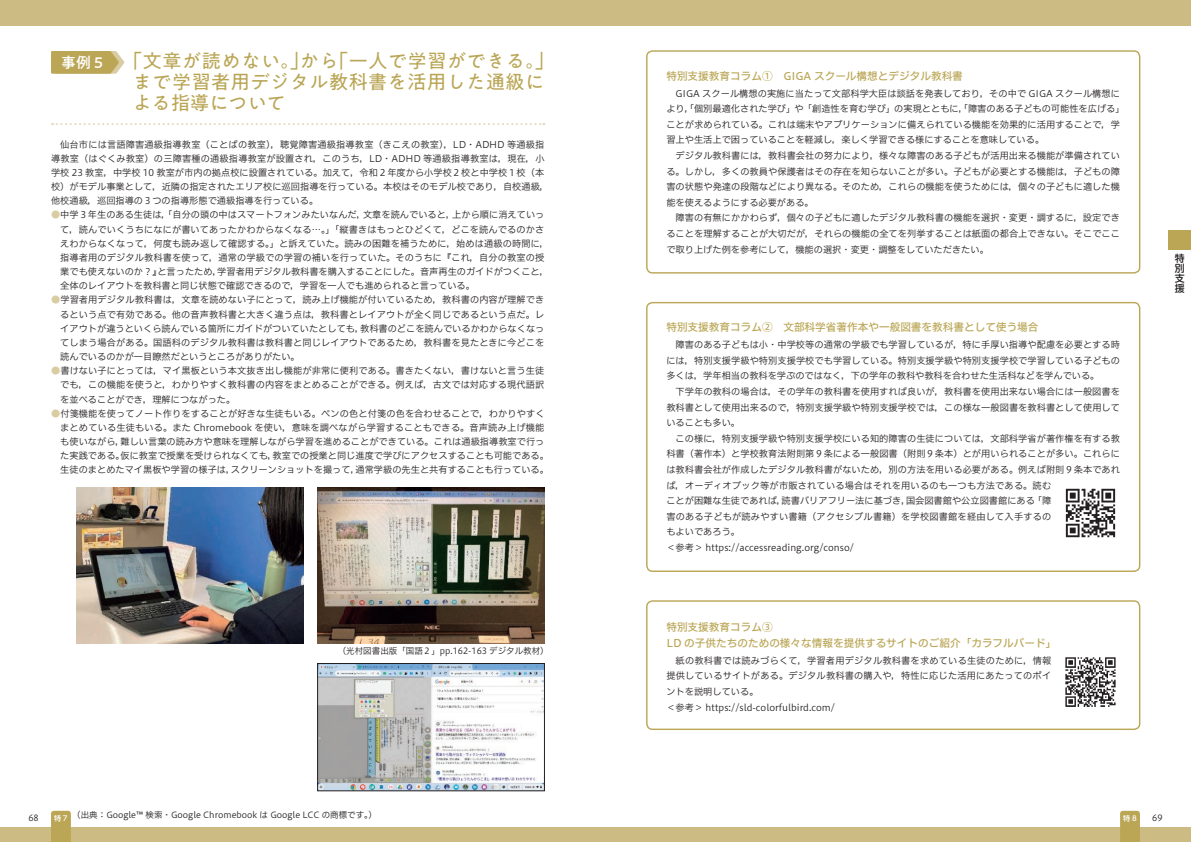
<style>
.page{position:relative;width:1191px;height:842px;background:#fff}
.page>*{position:absolute;margin:0;border:0;box-sizing:border-box;transform-origin:0 0}
.t1{font:19.1px/21.3px "PA1 Gothic Std";letter-spacing:.025em;color:#baa655}
.t2{font:10.6px/15.6px "Hiragino UD Sans F Std W5";color:#baa655}
.t3{font:500 9.9px/9.9px "UD Shin M Go Pr 6 N";color:#231f20;text-align:justify}
.t4{font:9.2px/15.6px "Hiragino UD Sans F Std W3";letter-spacing:.005em;color:#231f20}
.t5{font:8.5px "Hiragino UD Sans F Std W3";color:#231f20}
.t6{font:8.5px "Hiragino UD Sans Std W3";color:#231f20}
.t7{font:500 7.1px "UD Shin Go Pro";color:#fff}
.s1{font-weight:500;font-size:14.9px;color:#fff}
.s2{color:#dacca2}
</style>
<div class="page">
<div style="left:0;top:0;width:1191px;height:26px;background:#ccbc83"></div>
<div style="left:0;top:828px;width:1191px;height:14px;background:#ccbc83"></div>
<svg style="left:51px;top:51px;width:74px;height:23px;background:#c1af66"></svg>
<svg style="left:52px;top:123px;width:492px;height:2px"></svg>
<img style="left:77px;top:488px;width:226px;height:155px">
<img style="left:319px;top:665px;width:223px;height:124px">
<div style="left:317px;top:663px;width:227px;height:128px;border:1px solid #231f20"></div>
<div style="left:646px;top:50px;width:494px;height:224px;border:1px solid #baa655;border-radius:6px"></div>
<img style="left:1065px;top:488px;width:51px;height:50px">
<div style="left:646px;top:302px;width:494px;height:270px;border:1px solid #baa655;border-radius:6px"></div>
<img style="left:1065px;top:657px;width:51px;height:50px">
<div style="left:646px;top:600px;width:494px;height:130px;border:1px solid #baa655;border-radius:6px"></div>
<img style="left:317px;top:488px;width:227px;height:155px">
<svg style="left:51px;top:811px;width:20px;height:31px"></svg>
<svg style="left:1120px;top:811px;width:20px;height:31px"></svg>
<div style="left:1168px;top:230px;width:23px;height:19px;background:#baa655"></div>
<h1 class="t1" style="left:133px;top:51px;width:423px;text-indent:-72px"><span class="s1">事例５</span> 「文章が読めない。」から「一人で学習ができる。」まで学習者用デジタル教科書を活用した通級による指導について</h1>
<p class="t4" style="left:51px;top:136px;width:499px;line-height:14.2px;text-indent:9px">仙台市には言語障害通級指導教室（ことばの教室），聴覚障害通級指導教室（きこえの教室），LD・ADHD 等通級指導教室（はぐくみ教室）の三障害種の通級指導教室が設置され，このうち，LD・ADHD 等通級指導教室は，現在，小学校 23 教室，中学校 10 教室が市内の拠点校に設置されている。加えて，令和２年度から小学校２校と中学校１校（本校）がモデル事業として，近隣の指定されたエリア校に巡回指導を行っている。本校はそのモデル校であり，自校通級，他校通級，巡回指導の３つの指導形態で通級指導を行っている。</p>
<p class="t4" style="left:60px;top:207px;width:490px;line-height:14.2px;text-indent:-9px"><span class="s2">●</span>中学３年生のある生徒は，「自分の頭の中はスマートフォンみたいなんだ，文章を読んでいると，上から順に消えていって，読んでいくうちになにが書いてあったかわからなくなる…。」「縦書きはもっとひどくて，どこを読んでるのかさえわからなくなって，何度も読み返して確認する。」と訴えていた。読みの困難を補うために，始めは通級の時間に，指導者用のデジタル教科書を使って，通常の学級での学習の補いを行っていた。そのうちに『これ，自分の教室の授業でも使えないのか？』と言ったため，学習者用デジタル教科書を購入することにした。音声再生のガイドがつくこと，全体のレイアウトを教科書と同じ状態で確認できるので，学習を一人でも進められると言っている。</p>
<p class="t4" style="left:60px;top:292px;width:486px;line-height:14.2px;text-align:justify;text-indent:-9px"><span class="s2">●</span>学習者用デジタル教科書は，文章を読めない子にとって，読み上げ機能が付いているため，教科書の内容が理解できるという点で有効である。他の音声教科書と大きく違う点は，教科書とレイアウトが全く同じであるという点だ。レイアウトが違うといくら読んでいる箇所にガイドがついていたとしても，教科書のどこを読んでいるかわからなくなってしまう場合がある。国語科のデジタル教科書は教科書と同じレイアウトであるため，教科書を見たときに今どこを読んでいるのかが一目瞭然だというところがありがたい。</p>
<p class="t4" style="left:60px;top:363px;width:486px;line-height:14.2px;text-align:justify;text-indent:-9px"><span class="s2">●</span>書けない子にとっては，マイ黒板という本文抜き出し機能が非常に便利である。書きたくない，書けないと言う生徒でも，この機能を使うと，わかりやすく教科書の内容をまとめることができる。例えば，古文では対応する現代語訳を並べることができ，理解につながった。</p>
<p class="t4" style="left:60px;top:406px;width:490px;line-height:14.2px;text-indent:-9px"><span class="s2">●</span>付箋機能を使ってノート作りをすることが好きな生徒もいる。ペンの色と付箋の色を合わせることで，わかりやすくまとめている生徒もいる。また Chromebook を使い，意味を調べながら学習することもできる。音声読み上げ機能も使いながら，難しい言葉の読み方や意味を理解しながら学習を進めることができている。これは通級指導教室で行った実践である。仮に教室で授業を受けられなくても，教室での授業と同じ進度で学びにアクセスすることも可能である。生徒のまとめたマイ黒板や学習の様子は，スクリーンショットを撮って，通常学級の先生と共有することも行っている。</p>
<p class="t5" style="left:338px;top:644px;width:212px">（光村図書出版「国語２」pp.162-163 デジタル教材）</p>
<p class="t2" style="left:666px;top:67px;width:298px">特別支援教育コラム①　GIGA スクール構想とデジタル教科書</p>
<p class="t4" style="left:666px;top:85px;width:460px;text-indent:9px">GIGA スクール構想の実施に当たって文部科学大臣は談話を発表しており，その中で GIGA スクール構想により，「個別最適化された学び」や「創造性を育む学び」の実現とともに，「障害のある子どもの可能性を広げる」ことが求められている。これは端末やアプリケーションに備えられている機能を効果的に活用することで，学習上や生活上で困っていることを軽減し，楽しく学習できる様にすることを意味している。</p>
<p class="t4" style="left:666px;top:147px;width:455px;text-align:justify;text-indent:9px">デジタル教科書には，教科書会社の努力により，様々な障害のある子どもが活用出来る機能が準備されている。しかし，多くの教員や保護者はその存在を知らないことが多い。子どもが必要とする機能は，子どもの障害の状態や発達の段階などにより異なる。そのため，これらの機能を使うためには，個々の子どもに適した機能を使えるようにする必要がある。</p>
<p class="t4" style="left:666px;top:210px;width:455px;text-align:justify;text-indent:9px">障害の有無にかかわらず，個々の子どもに適したデジタル教科書の機能を選択・変更・調するに，設定できることを理解することが大切だが，それらの機能の全てを列挙することは紙面の都合上できない。そこでここで取り上げた例を参考にして，機能の選択・変更・調整をしていただきたい。</p>
<p class="t2" style="left:666px;top:319px;width:374px">特別支援教育コラム②　文部科学省著作本や一般図書を教科書として使う場合</p>
<p class="t4" style="left:666px;top:336px;width:455px;text-align:justify;text-indent:9px">障害のある子どもは小・中学校等の通常の学級でも学習しているが，特に手厚い指導や配慮を必要とする時には，特別支援学級や特別支援学校でも学習している。特別支援学級や特別支援学校で学習している子どもの多くは，学年相当の教科を学ぶのではなく，下の学年の教科や教科を合わせた生活科などを学んでいる。</p>
<p class="t4" style="left:666px;top:383px;width:455px;text-align:justify;text-indent:9px">下学年の教科の場合は，その学年の教科書を使用すれば良いが，教科書を使用出来ない場合には一般図書を教科書として使用出来るので，特別支援学級や特別支援学校では，この様な一般図書を教科書として使用していることも多い。</p>
<p class="t4" style="left:666px;top:430px;width:455px;text-indent:9px">この様に，特別支援学級や特別支援学校にいる知的障害の生徒については，文部科学省が著作権を有する教科書（著作本）と学校教育法附則第９条による一般図書（附則９条本）とが用いられることが多い。これらには教科書会社が作成したデジタル教科書がないため，別の方法を用いる必要がある。例えば附則９条本であれば，オーディオブック等が市販されている場合はそれを用いるのも一つも方法である。読む<br>ことが困難な生徒であれば，読書バリアフリー法に基づき，国会図書館や公立図書館にある「障<br>害のある子どもが読みやすい書籍（アクセシブル書籍）を学校図書館を経由して入手するの<br>もよいであろう。<br>＜参考＞ https://accessreading.org/conso/</p>
<p class="t2" style="left:666px;top:619px;width:391px">特別支援教育コラム③<br>LD の子供たちのための様々な情報を提供するサイトのご紹介「カラフルバード」</p>
<p class="t4" style="left:666px;top:652px;width:386px;text-indent:9px">紙の教科書では読みづらくて，学習者用デジタル教科書を求めている生徒のために，情報提供しているサイトがある。デジタル教科書の購入や，特性に応じた活用にあたってのポイントを説明している。<br>＜参考＞ https://sld-colorfulbird.com/</p>
<p class="t3" style="left:1174px;top:253px;width:11px">特別支援</p>
<p class="t5" style="left:72px;top:809px;width:306px">（出典：Google™ 検索・Google Chromebook は Google LCC の商標です。）</p>
<p class="t6" style="left:28px;top:811px;width:12px">68</p>
<p class="t7" style="left:54px;top:812px;width:15px">特7</p>
<p class="t7" style="left:1123px;top:812px;width:15px">特 8</p>
<p class="t6" style="left:1152px;top:811px;width:12px">69</p>
</div>
